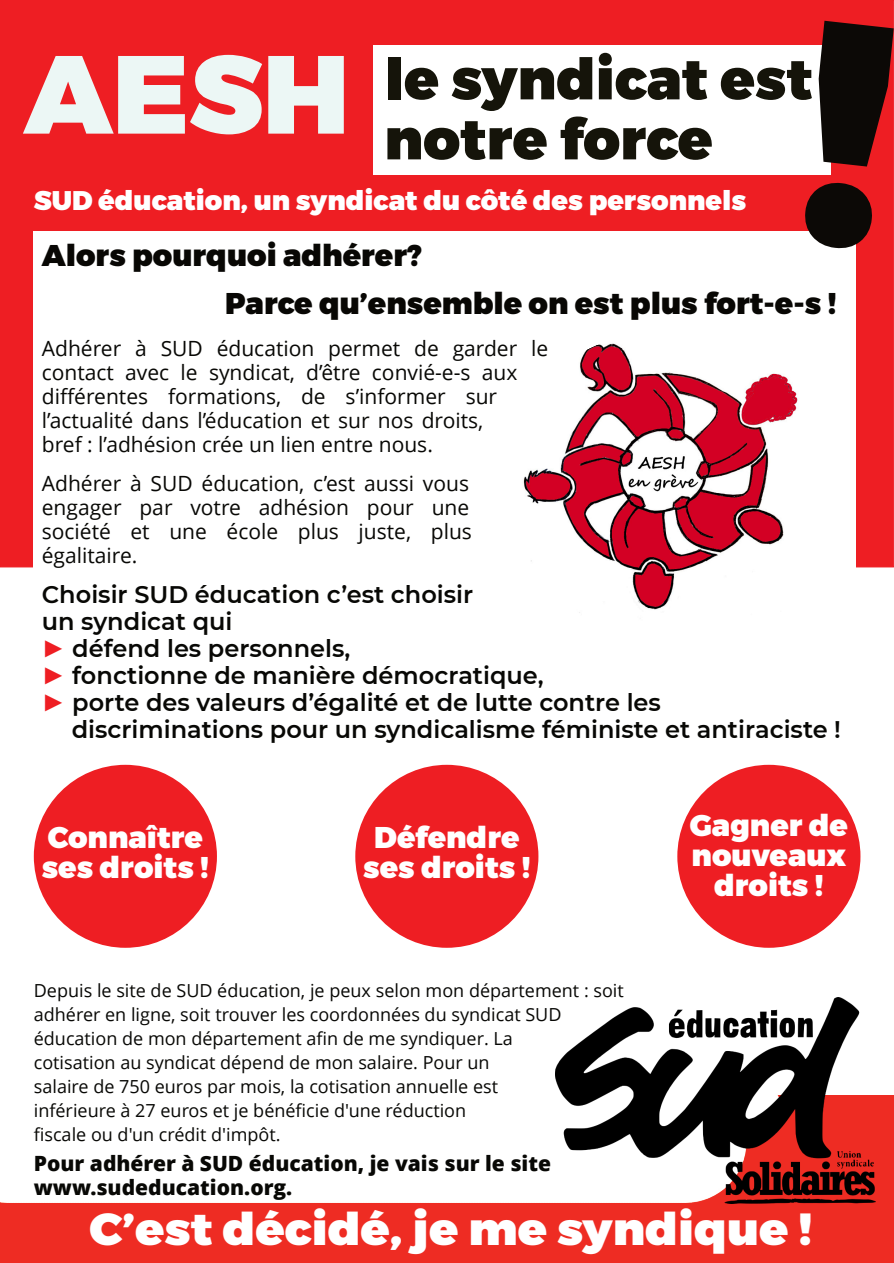
<style>
.page{position:relative;width:894px;height:1263px;background:#fff}
.page>*{position:absolute;margin:0;border:0;box-sizing:border-box;transform-origin:0 0}
.t1{font:900 110.85px "Montserrat";color:#ecf7f5}
.t2{font:900 57px/60px "Montserrat";color:#15140a}
.t3{font:900 45px "Montserrat";color:#fff;scale:1.06 1}
.t4{font:900 30px/30px "Montserrat";color:#fff;text-align:center}
.t5{font:900 30px "Montserrat";color:#080704}
.t6{font:900 27px "Montserrat";color:#fff}
.t7{font:600 24px "Montserrat";color:#080805}
.t8{font:21px/24px "Open Sans";color:#080805}
.t9{font:800 21px/24px "Open Sans";color:#080805}
.t10{font:18px/24px "Open Sans";color:#080805}
.s1{font-family:"Arial";font-weight:400;color:#ee1e23}
</style>
<div class="page">
<div style="left:0;top:1095px;width:893px;height:168px;background:#ee2c23"></div>
<div style="left:0;top:1095px;width:555px;height:108px;background:#fff"></div>
<div style="left:0;top:0;width:893px;height:567px;background:#ee1e23"></div>
<div style="left:34px;top:231px;width:821px;height:508px;background:#fff"></div>
<div style="left:373px;top:45px;width:457px;height:129px;background:#fff"></div>
<img style="left:523px;top:343px;width:275px;height:270px">
<div style="left:34px;top:765px;width:183px;height:183px;background:#ee1e23;border-radius:50%"></div>
<div style="left:355px;top:765px;width:183px;height:183px;background:#ee1e23;border-radius:50%"></div>
<div style="left:677px;top:765px;width:183px;height:183px;background:#ee1e23;border-radius:50%"></div>
<img style="left:555px;top:997px;width:319px;height:206px">
<svg style="left:801px;top:18px;width:92px;height:233px"></svg>
<h1 class="t1" style="left:24px;top:26px;width:327px">AESH</h1>
<h2 class="t2" style="left:384px;top:49px;width:430px">le syndicat est notre force</h2>
<h3 class="t6" style="left:34px;top:183px;width:713px">SUD éducation, un syndicat du côté des personnels</h3>
<h3 class="t5" style="left:42px;top:237px;width:381px">Alors pourquoi adhérer?</h3>
<h3 class="t5" style="left:225px;top:285px;width:612px">Parce qu’ensemble on est plus fort-e-s !</h3>
<p class="t8" style="left:42px;top:339px;width:508px">Adhérer à SUD éducation permet de garder le contact avec le syndicat, d’être convié-e-s aux différentes formations, de s’informer sur l’actualité dans l’éducation et sur nos droits,<br>bref : l’adhésion crée un lien entre nous.</p>
<p class="t8" style="left:42px;top:474px;width:431px">Adhérer à SUD éducation, c’est aussi vous engager par votre adhésion pour une société et une école plus juste, plus égalitaire.</p>
<h3 class="t7" style="left:42px;top:580px;width:432px">Choisir SUD éducation c’est choisir</h3>
<h3 class="t7" style="left:42px;top:607px;width:192px">un syndicat qui</h3>
<h3 class="t7" style="left:42px;top:634px;width:310px"><span class="s1">►</span> défend les personnels,</h3>
<h3 class="t7" style="left:42px;top:661px;width:503px"><span class="s1">►</span> fonctionne de manière démocratique,</h3>
<h3 class="t7" style="left:42px;top:688px;width:620px"><span class="s1">►</span> porte des valeurs d’égalité et de lutte contre les</h3>
<h3 class="t7" style="left:72px;top:715px;width:770px">discriminations pour un syndicalisme féministe et antiraciste !</h3>
<h3 class="t4" style="left:42px;top:822px;width:169px;text-align:left">Connaître ses droits !</h3>
<h3 class="t4" style="left:363px;top:822px;width:169px">Défendre ses droits !</h3>
<h3 class="t4" style="left:689px;top:810px;width:160px">Gagner de nouveaux droits !</h3>
<p class="t10" style="left:34px;top:980px;width:591px">Depuis le site de SUD éducation, je peux selon mon département : soit adhérer en ligne, soit trouver les coordonnées du syndicat SUD éducation de mon département afin de me syndiquer. La<br>cotisation au syndicat dépend de mon salaire. Pour un<br>salaire de 750 euros par mois, la cotisation annuelle est<br>inférieure à 27 euros et je bénéficie d'une réduction<br>fiscale ou d'un crédit d'impôt.</p>
<p class="t9" style="left:34px;top:1154px;width:518px">Pour adhérer à SUD éducation, je vais sur le site www.sudeducation.org.</p>
<h3 class="t3" style="left:89px;top:1202px;width:683px">C’est décidé, je me syndique !</h3>
</div>
